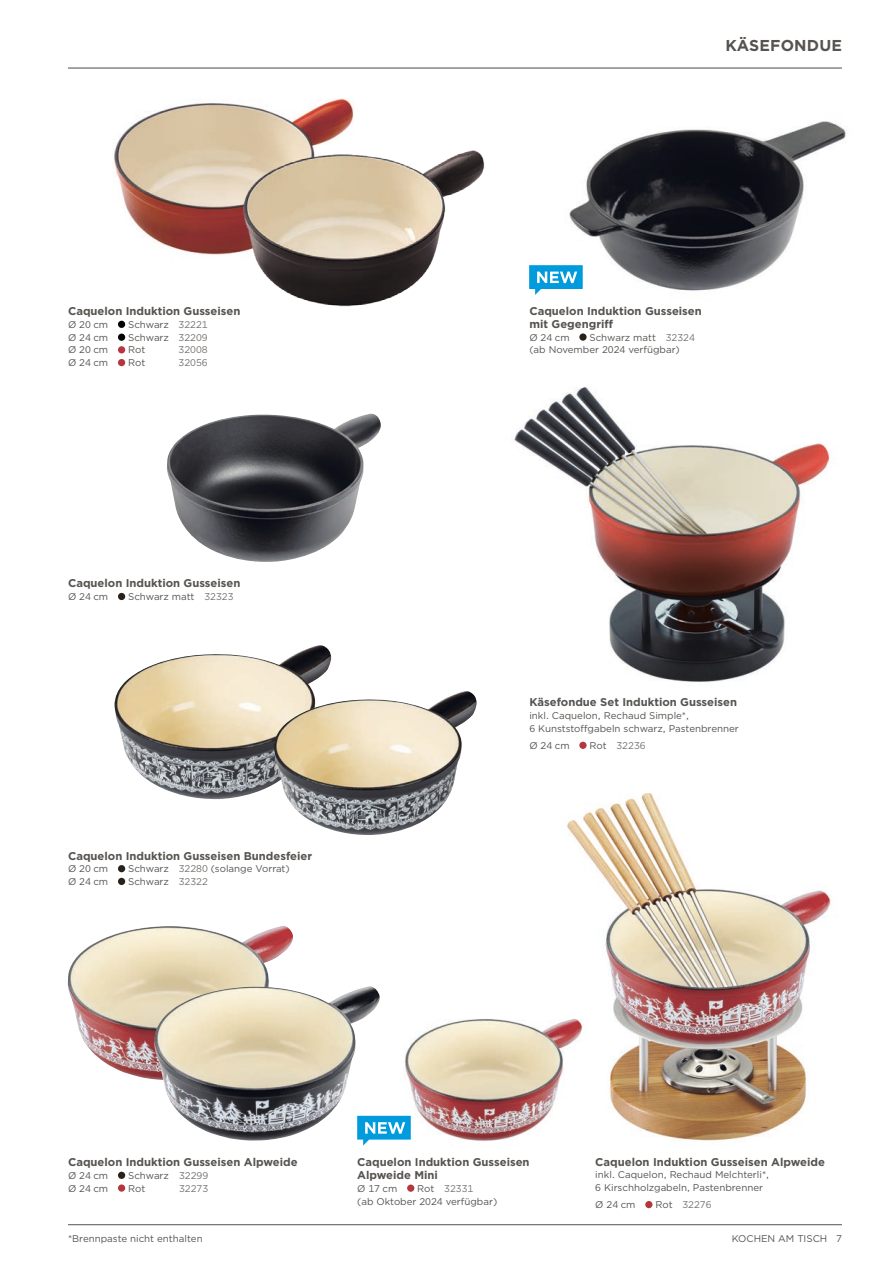
<style>
.page{position:relative;width:893px;height:1263px;background:#fff}
.page>*{position:absolute;margin:0;border:0;box-sizing:border-box;transform-origin:0 0}
.t1{font:700 15.75px "Gotham";letter-spacing:.01em;color:#565350}
.t2{font:700 11.25px/12.8px "Gotham";color:#565350}
.t3{font:9.75px/12.8px "Gotham";color:#565350}
.t4{font:9.75px "Gotham";color:#767370}
.s1{color:#767370}
.s2{color:#565350}
</style>
<div class="page">
<img style="left:567px;top:793px;width:264px;height:348px">
<img style="left:101px;top:67px;width:265px;height:188px">
<img style="left:67px;top:926px;width:226px;height:154px">
<img style="left:154px;top:986px;width:226px;height:155px">
<img style="left:114px;top:645px;width:218px;height:155px">
<img style="left:514px;top:386px;width:316px;height:296px">
<img style="left:274px;top:691px;width:203px;height:144px">
<img style="left:231px;top:112px;width:254px;height:195px">
<img style="left:167px;top:413px;width:214px;height:149px">
<img style="left:569px;top:121px;width:278px;height:170px">
<img style="left:394px;top:998px;width:210px;height:144px">
<div style="left:118px;top:1172px;width:7px;height:7px;background:#29211a;border-radius:50%"></div>
<div style="left:118px;top:1184px;width:7px;height:8px;background:#b5363c;border-radius:50%"></div>
<div style="left:579px;top:742px;width:8px;height:7px;background:#b5363c;border-radius:50%"></div>
<div style="left:645px;top:1201px;width:7px;height:7px;background:#b5363c;border-radius:50%"></div>
<div style="left:118px;top:321px;width:7px;height:7px;background:#020203;border-radius:50%"></div>
<div style="left:118px;top:334px;width:7px;height:7px;background:#020203;border-radius:50%"></div>
<div style="left:118px;top:346px;width:7px;height:7px;background:#b5363c;border-radius:50%"></div>
<div style="left:118px;top:359px;width:7px;height:7px;background:#b5363c;border-radius:50%"></div>
<div style="left:118px;top:593px;width:7px;height:7px;background:#29211a;border-radius:50%"></div>
<div style="left:579px;top:333px;width:8px;height:8px;background:#29211a;border-radius:50%"></div>
<div style="left:407px;top:1184px;width:7px;height:8px;background:#b5363c;border-radius:50%"></div>
<div style="left:118px;top:865px;width:7px;height:7px;background:#29211a;border-radius:50%"></div>
<div style="left:118px;top:878px;width:7px;height:7px;background:#29211a;border-radius:50%"></div>
<svg style="left:529px;top:265px;width:54px;height:30px"></svg>
<svg style="left:357px;top:1116px;width:54px;height:29px"></svg>
<hr style="left:68px;top:1224px;width:774px;height:1px;background:#565350">
<hr style="left:68px;top:68px;width:774px;height:1px;background:#565350">
<p class="t2" style="left:68px;top:305px;width:174px">Caquelon Induktion Gusseisen</p>
<p class="t3" style="left:68px;top:318px;width:42px">Ø 20 cm</p>
<p class="t3" style="left:128px;top:318px;width:81px">Schwarz <span class="s1">32221</span></p>
<p class="t3" style="left:68px;top:331px;width:42px">Ø 24 cm</p>
<p class="t3" style="left:128px;top:331px;width:81px">Schwarz <span class="s1">32209</span></p>
<p class="t3" style="left:68px;top:343px;width:42px">Ø 20 cm</p>
<p class="t3" style="left:128px;top:343px;width:19px">Rot</p>
<p class="t4" style="left:179px;top:344px;width:31px">32008</p>
<p class="t3" style="left:68px;top:356px;width:42px">Ø 24 cm</p>
<p class="t3" style="left:128px;top:356px;width:19px">Rot</p>
<p class="t4" style="left:179px;top:356px;width:31px">32056</p>
<p class="t2" style="left:68px;top:577px;width:174px">Caquelon Induktion Gusseisen</p>
<p class="t3" style="left:68px;top:590px;width:42px">Ø 24 cm</p>
<p class="t3" style="left:128px;top:590px;width:107px">Schwarz matt <span class="s1">32323</span></p>
<p class="t2" style="left:68px;top:849px;width:246px">Caquelon Induktion Gusseisen Bundesfeier</p>
<p class="t3" style="left:68px;top:862px;width:42px">Ø 20 cm</p>
<p class="t3" style="left:128px;top:862px;width:163px">Schwarz <span class="s1">32280</span> (solange Vorrat)</p>
<p class="t3" style="left:68px;top:875px;width:42px">Ø 24 cm</p>
<p class="t3" style="left:128px;top:875px;width:81px">Schwarz <span class="s1">32322</span></p>
<h1 class="t1" style="left:725px;top:35px;width:118px">KÄSEFONDUE</h1>
<p class="t2" style="left:529px;top:305px;width:174px">Caquelon Induktion Gusseisen mit Gegengriff</p>
<p class="t3" style="left:529px;top:331px;width:42px">Ø 24 cm</p>
<p class="t3" style="left:529px;top:331px;width:167px;text-indent:60px">Schwarz matt <span class="s1">32324 </span>(ab November 2024 verfügbar)</p>
<p class="t2" style="left:529px;top:696px;width:209px">Käsefondue Set Induktion Gusseisen</p>
<p class="t3" style="left:529px;top:709px;width:211px">inkl. Caquelon, Rechaud Simple*,<br>6 Kunststoffgabeln schwarz, Pastenbrenner</p>
<p class="t3" style="left:529px;top:739px;width:42px">Ø 24 cm</p>
<p class="t4" style="left:589px;top:739px;width:58px"><span class="s2">Rot</span> 32236</p>
<p class="t2" style="left:68px;top:1156px;width:231px">Caquelon Induktion Gusseisen Alpweide</p>
<p class="t3" style="left:68px;top:1169px;width:42px">Ø 24 cm</p>
<p class="t3" style="left:128px;top:1169px;width:82px">Schwarz <span class="s1">32299</span></p>
<p class="t3" style="left:68px;top:1182px;width:42px">Ø 24 cm</p>
<p class="t3" style="left:128px;top:1182px;width:19px">Rot</p>
<p class="t4" style="left:179px;top:1182px;width:31px">32273</p>
<p class="t2" style="left:357px;top:1156px;width:174px">Caquelon Induktion Gusseisen<br>Alpweide Mini</p>
<p class="t3" style="left:357px;top:1182px;width:42px">Ø 17 cm</p>
<p class="t3" style="left:357px;top:1182px;width:142px;text-indent:60px">Rot <span class="s1">32331<br></span>(ab Oktober 2024 verfügbar)</p>
<p class="t2" style="left:595px;top:1155px;width:231px">Caquelon Induktion Gusseisen Alpweide</p>
<p class="t3" style="left:595px;top:1168px;width:175px">inkl. Caquelon, Rechaud Melchterli*,<br>6 Kirschholzgabeln, Pastenbrenner</p>
<p class="t3" style="left:595px;top:1198px;width:42px">Ø 24 cm</p>
<p class="t4" style="left:655px;top:1198px;width:58px"><span class="s2">Rot</span> 32276</p>
<p class="t3" style="left:68px;top:1232px;width:136px">*Brennpaste nicht enthalten</p>
<p class="t3" style="left:732px;top:1232px;width:112px">KOCHEN AM TISCH 7</p>
</div>
